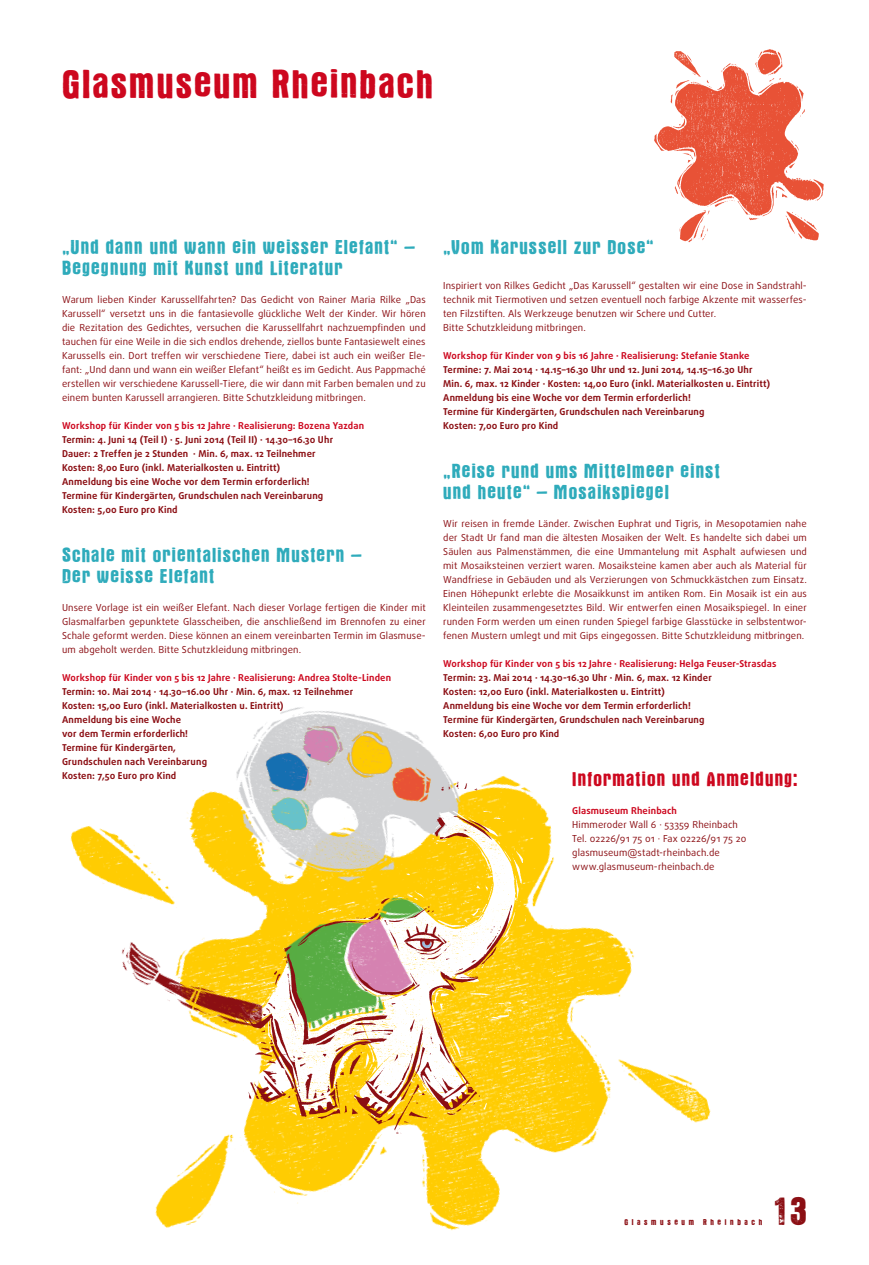
<style>
.page{position:relative;width:869px;height:1265px;background:#fff}
.page>*{position:absolute;margin:0;border:0;box-sizing:border-box;transform-origin:0 0}
.t1{font:42px "Victor";letter-spacing:.04em;color:#cd071e}
.t2{font:42px "Victor";color:#8b0e13}
.t3{font:21px/21px "Victor";letter-spacing:.05em;color:#2eabbb}
.t4{font:21px "Victor";letter-spacing:.05em;color:#cd071e}
.t5{font:9.62px/14px "Daxline Pro";letter-spacing:.015em;color:#8b0e13;text-align:justify}
.t6{font:700 9.45px/14px "Daxline Pro";letter-spacing:.015em;color:#8b0e13}
.t7{font:700 9.45px "Daxline Pro";letter-spacing:.015em;color:#cd071e}
.t8{font:8.75px "Victor";letter-spacing:.41em;color:#8b0e13}
</style>
<div class="page">
<img style="left:70px;top:775px;width:641px;height:456px">
<img style="left:206px;top:757px;width:283px;height:33px">
<img style="left:400px;top:731px;width:55px;height:48px">
<img style="left:245px;top:752px;width:7px;height:27px">
<img style="left:252px;top:707px;width:116px;height:72px">
<img style="left:328px;top:718px;width:72px;height:61px">
<img style="left:253px;top:745px;width:58px;height:34px">
<img style="left:211px;top:779px;width:334px;height:360px">
<img style="left:104px;top:933px;width:176px;height:119px">
<img style="left:654px;top:49px;width:170px;height:194px">
<h1 class="t1" style="left:62px;top:63px;width:372px">Glasmuseum Rheinbach</h1>
<h2 class="t3" style="left:62px;top:237px;width:354px">„Und dann und wann ein weisser Elefant“ –<br>Begegnung mit Kunst und Literatur</h2>
<p class="t5" style="left:62px;top:292px;width:365px">Warum lieben Kinder Karussellfahrten? Das Gedicht von Rainer Maria Rilke „Das Karussell“ versetzt uns in die fantasievolle glückliche Welt der Kinder. Wir hören die Rezitation des Gedichtes, versuchen die Karussellfahrt nachzuempfinden und tauchen für eine Weile in die sich endlos drehende, ziellos bunte Fantasiewelt eines Karussells ein. Dort treffen wir verschiedene Tiere, dabei ist auch ein weißer Ele&shy;fant: „Und dann und wann ein weißer Elefant“ heißt es im Gedicht. Aus Pappmaché erstellen wir verschiedene Karussell-Tiere, die wir dann mit Farben bemalen und zu einem bunten Karussell arrangieren. Bitte Schutzkleidung mitbringen.</p>
<p class="t7" style="left:62px;top:419px;width:303px">Workshop für Kinder von 5 bis 12 Jahre · Realisierung: Bozena Yazdan</p>
<p class="t6" style="left:62px;top:433px;width:272px">Termin: 4. Juni 14 (Teil I) · 5. Juni 2014 (Teil II) · 14.30–16.30 Uhr Dauer: 2 Treffen je 2 Stunden · Min. 6, max. 12 Teilnehmer Kosten: 8,00 Euro (inkl. Materialkosten u. Eintritt)<br>Anmeldung bis eine Woche vor dem Termin erforderlich!<br>Termine für Kindergärten, Grundschulen nach Vereinbarung Kosten: 5,00 Euro pro Kind</p>
<h2 class="t3" style="left:62px;top:545px;width:301px">Schale mit orientalischen Mustern –<br>Der weisse Elefant</h2>
<p class="t5" style="left:62px;top:600px;width:365px">Unsere Vorlage ist ein weißer Elefant. Nach dieser Vorlage fertigen die Kinder mit Glasmalfarben gepunktete Glasscheiben, die anschließend im Brennofen zu einer Schale geformt werden. Diese können an einem vereinbarten Termin im Glasmuse&shy;um abgeholt werden. Bitte Schutzkleidung mitbringen.</p>
<p class="t7" style="left:62px;top:671px;width:330px">Workshop für Kinder von 5 bis 12 Jahre · Realisierung: Andrea Stolte-Linden</p>
<p class="t6" style="left:62px;top:685px;width:293px">Termin: 10. Mai 2014 · 14.30–16.00 Uhr · Min. 6, max. 12 Teilnehmer Kosten: 15,00 Euro (inkl. Materialkosten u. Eintritt)<br>Anmeldung bis eine Woche<br>vor dem Termin erforderlich!<br>Termine für Kindergärten,<br>Grundschulen nach Vereinbarung<br>Kosten: 7,50 Euro pro Kind</p>
<h2 class="t3" style="left:443px;top:237px;width:212px">„Vom Karussell zur Dose“</h2>
<p class="t5" style="left:443px;top:278px;width:365px;text-align:left">Inspiriert von Rilkes Gedicht „Das Karussell“ gestalten wir eine Dose in Sandstrahl&shy;technik mit Tiermotiven und setzen eventuell noch farbige Akzente mit wasserfes&shy;ten Filzstiften. Als Werkzeuge benutzen wir Schere und Cutter.<br>Bitte Schutzkleidung mitbringen.</p>
<p class="t7" style="left:443px;top:349px;width:308px">Workshop für Kinder von 9 bis 16 Jahre · Realisierung: Stefanie Stanke</p>
<p class="t6" style="left:443px;top:362px;width:328px">Termine: 7. Mai 2014 · 14.15–16.30 Uhr und 12. Juni 2014, 14.15–16.30 Uhr Min. 6, max. 12 Kinder · Kosten: 14,00 Euro (inkl. Materialkosten u. Eintritt)<br>Anmeldung bis eine Woche vor dem Termin erforderlich!<br>Termine für Kindergärten, Grundschulen nach Vereinbarung<br>Kosten: 7,00 Euro pro Kind</p>
<h2 class="t3" style="left:443px;top:461px;width:278px">„Reise rund ums Mittelmeer einst und heute“ – Mosaikspiegel</h2>
<p class="t5" style="left:443px;top:516px;width:365px">Wir reisen in fremde Länder. Zwischen Euphrat und Tigris, in Mesopotamien nahe der Stadt Ur fand man die ältesten Mosaiken der Welt. Es handelte sich dabei um Säulen aus Palmenstämmen, die eine Ummantelung mit Asphalt aufwiesen und mit Mosaiksteinen verziert waren. Mosaiksteine kamen aber auch als Material für Wandfriese in Gebäuden und als Verzierungen von Schmuckkästchen zum Einsatz.<br>Einen Höhepunkt erlebte die Mosaikkunst im antiken Rom. Ein Mosaik ist ein aus Kleinteilen zusammengesetztes Bild. Wir entwerfen einen Mosaikspiegel. In einer runden Form werden um einen runden Spiegel farbige Glasstücke in selbstentwor&shy;fenen Mustern umlegt und mit Gips eingegossen. Bitte Schutzkleidung mitbringen.</p>
<p class="t7" style="left:443px;top:657px;width:334px">Workshop für Kinder von 5 bis 12 Jahre · Realisierung: Helga Feuser-Strasdas</p>
<p class="t6" style="left:443px;top:670px;width:270px">Termin: 23. Mai 2014 · 14.30-16.30 Uhr · Min. 6, max. 12 Kinder Kosten: 12,00 Euro (inkl. Materialkosten u. Eintritt)<br>Anmeldung bis eine Woche vor dem Termin erforderlich!<br>Termine für Kindergärten, Grundschulen nach Vereinbarung Kosten: 6,00 Euro pro Kind</p>
<h2 class="t4" style="left:572px;top:768px;width:226px">Information und Anmeldung:</h2>
<p class="t7" style="left:572px;top:804px;width:106px">Glasmuseum Rheinbach</p>
<p class="t5" style="left:572px;top:817px;width:175px;text-align:left">Himmeroder Wall 6 · 53359 Rheinbach Tel. 02226/91 75 01 · Fax 02226/91 75 20 glasmuseum@stadt-rheinbach.de www.glasmuseum-rheinbach.de</p>
<p class="t8" style="left:624px;top:1218px;width:139px">Glasmuseum Rheinbach</p>
<h1 class="t2" style="left:774px;top:1190px;width:33px">13</h1>
</div>
